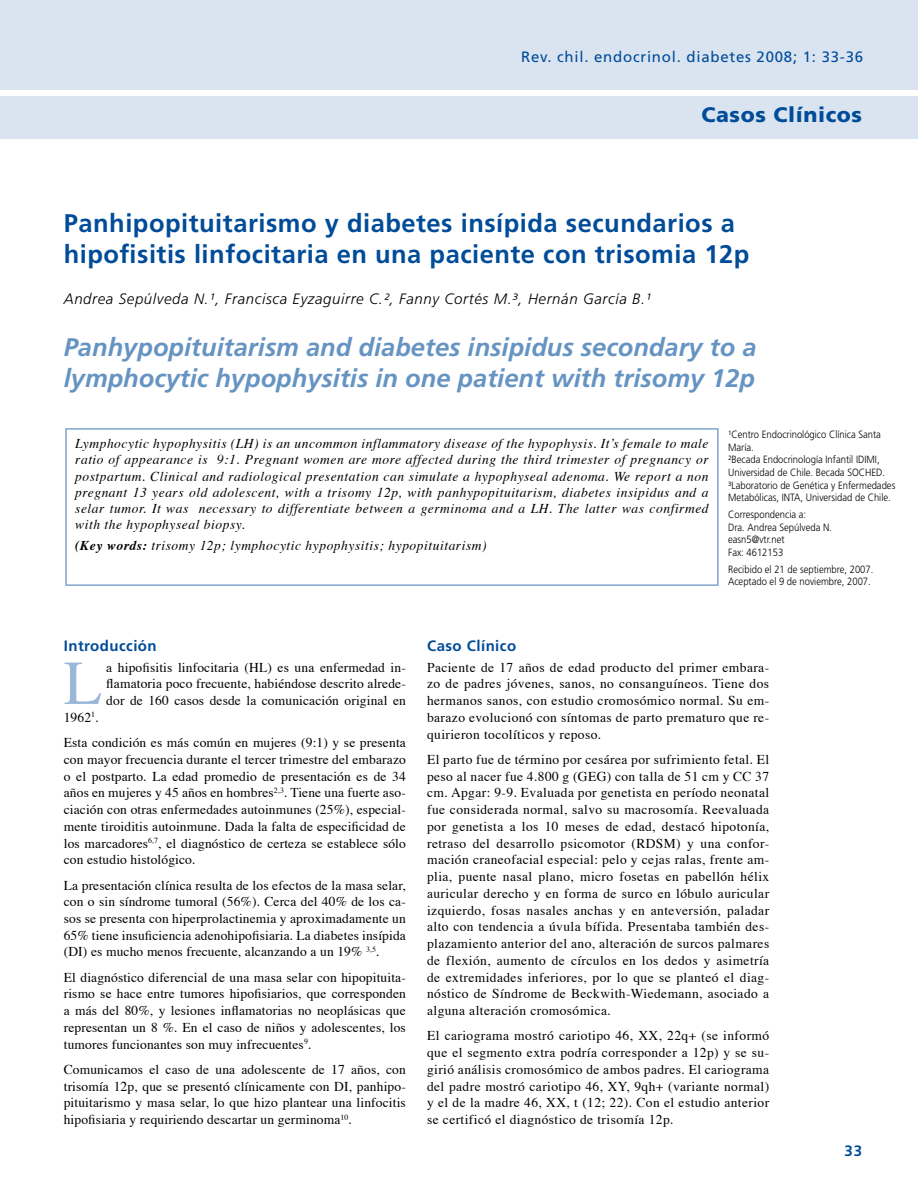
<style>
.page{position:relative;width:918px;height:1188px;background:#fff}
.page>*{position:absolute;margin:0;border:0;box-sizing:border-box;transform-origin:0 0}
.t1{font:62.4px "Times";color:#99b7d6}
.t2{font:italic 700 25.5px/30.6px "Frutiger";color:#6694c2}
.t3{font:700 25.5px/30.6px "Frutiger";letter-spacing:.02em;color:#004c99}
.t4{font:900 21px "Frutiger";letter-spacing:.03em;color:#004c99}
.t5{font:italic 300 15px "Frutiger";letter-spacing:.04em;color:#000}
.t6{font:15px "Frutiger";letter-spacing:.05em;color:#004c99}
.t7{font:700 15px "Frutiger";letter-spacing:.03em;color:#004c99}
.t8{font:13.5px/16.8px "Times";letter-spacing:.01em;color:#000;text-align:justify}
.t9{font:italic 13.5px/16.2px "Times";letter-spacing:.04em;color:#000;text-align:justify}
.t10{font:300 10.5px/12.6px "Frutiger";color:#000;scale:.9 1}
.s1{font-weight:700}
</style>
<div class="page">
<div style="left:0;top:96px;width:918px;height:42px;background:#d9e4f0"></div>
<div style="left:0;top:0;width:918px;height:90px;background:#d9e4f0"></div>
<div style="left:65px;top:428px;width:654px;height:158px;border:2px solid #80a5cc"></div>
<p class="t6" style="left:521px;top:48px;width:343px">Rev. chil. endocrinol. diabetes 2008; 1: 33-36</p>
<h3 class="t4" style="left:702px;top:102px;width:162px">Casos Clínicos</h3>
<h2 class="t3" style="left:64px;top:208px;width:687px">Panhipopituitarismo y diabetes insípida secundarios a hipofisitis linfocitaria en una paciente con trisomia 12p</h2>
<p class="t5" style="left:64px;top:290px;width:589px">Andrea Sepúlveda N.¹, Francisca Eyzaguirre C.², Fanny Cortés M.³, Hernán García B.¹</p>
<h2 class="t2" style="left:64px;top:332px;width:694px">Panhypopituitarism and diabetes insipidus secondary to a lymphocytic hypophysitis in one patient with trisomy 12p</h2>
<p class="t9" style="left:75px;top:435px;width:635px">Lymphocytic hypophysitis (LH) is an uncommon inflammatory disease of the hypophysis. It’s female to male ratio of appearance is 9:1. Pregnant women are more affected during the third trimester of pregnancy or postpartum. Clinical and radiological presentation can simulate a hypophyseal adenoma. We report a non pregnant 13 years old adolescent, with a trisomy 12p, with panhypopituitarism, diabetes insipidus and a selar tumor. It was necessary to differentiate between a germinoma and a LH. The latter was confirmed with the hypophyseal biopsy.</p>
<p class="t9" style="left:75px;top:536px;width:413px"><span class="s1">(Key words:</span> trisomy 12p; lymphocytic hypophysitis; hypopituitarism)</p>
<p class="t10" style="left:728px;top:428px;width:187px">¹Centro Endocrinológico Clínica Santa María.<br>²Becada Endocrinología Infantil IDIMI, Universidad de Chile. Becada SOCHED.<br>³Laboratorio de Genética y Enfermedades Metabólicas, INTA, Universidad de Chile.</p>
<p class="t10" style="left:728px;top:508px;width:117px">Correspondencia a:<br>Dra. Andrea Sepúlveda N. easn5@vtr.net<br>Fax: 4612153</p>
<p class="t10" style="left:728px;top:563px;width:163px">Recibido el 21 de septiembre, 2007.<br>Aceptado el 9 de noviembre, 2007.</p>
<p class="t7" style="left:64px;top:637px;width:94px">Introducción</p>
<h1 class="t1" style="left:64px;top:625px;width:40px">L</h1>
<p class="t8" style="left:106px;top:657px;width:301px">a hipofisitis linfocitaria (HL) es una enfermedad in&shy;flamatoria poco frecuente, habiéndose descrito alrede&shy;dor de 160 casos desde la comunicación original en</p>
<p class="t8" style="left:64px;top:703px;width:344px;line-height:25.2px">1962<sup>1</sup>.<br>Esta condición es más común en mujeres (9:1) y se presenta</p>
<p class="t8" style="left:64px;top:750px;width:344px">con mayor frecuencia durante el tercer trimestre del embarazo o el postparto. La edad promedio de presentación es de 34 años en mujeres y 45 años en hombres<sup>2,3</sup>. Tiene una fuerte aso&shy;ciación con otras enfermedades autoinmunes (25%), especial&shy;mente tiroiditis autoinmune. Dada la falta de especificidad de los marcadores<sup>6,7</sup>, el diagnóstico de certeza se establece sólo con estudio histológico.</p>
<p class="t8" style="left:64px;top:875px;width:344px">La presentación clínica resulta de los efectos de la masa selar, con o sin síndrome tumoral (56%). Cerca del 40% de los ca&shy;sos se presenta con hiperprolactinemia y aproximadamente un 65% tiene insuficiencia adenohipofisiaria. La diabetes insípida (DI) es mucho menos frecuente, alcanzando a un 19% <sup>3,5</sup>.</p>
<p class="t8" style="left:64px;top:968px;width:344px">El diagnóstico diferencial de una masa selar con hipopituita&shy;rismo se hace entre tumores hipofisiarios, que corresponden a más del 80%, y lesiones inflamatorias no neoplásicas que representan un 8 %. En el caso de niños y adolescentes, los tumores funcionantes son muy infrecuentes<sup>9</sup>.</p>
<p class="t8" style="left:64px;top:1060px;width:344px">Comunicamos el caso de una adolescente de 17 años, con trisomía 12p, que se presentó clínicamente con DI, panhipo&shy;pituitarismo y masa selar, lo que hizo plantear una linfocitis hipofisiaria y requiriendo descartar un germinoma<sup>10</sup>.</p>
<p class="t7" style="left:427px;top:637px;width:91px">Caso Clínico</p>
<p class="t8" style="left:427px;top:657px;width:344px">Paciente de 17 años de edad producto del primer embara&shy;zo de padres jóvenes, sanos, no consanguíneos. Tiene dos hermanos sanos, con estudio cromosómico normal. Su em&shy;barazo evolucionó con síntomas de parto prematuro que re&shy;quirieron tocolíticos y reposo.</p>
<p class="t8" style="left:427px;top:750px;width:344px">El parto fue de término por cesárea por sufrimiento fetal. El peso al nacer fue 4.800 g (GEG) con talla de 51 cm y CC 37 cm. Apgar: 9-9. Evaluada por genetista en período neonatal fue considerada normal, salvo su macrosomía. Reevaluada por genetista a los 10 meses de edad, destacó hipotonía, retraso del desarrollo psicomotor (RDSM) y una confor&shy;mación craneofacial especial: pelo y cejas ralas, frente am&shy;plia, puente nasal plano, micro fosetas en pabellón hélix auricular derecho y en forma de surco en lóbulo auricular izquierdo, fosas nasales anchas y en anteversión, paladar alto con tendencia a úvula bífida. Presentaba también des&shy;plazamiento anterior del ano, alteración de surcos palmares de flexión, aumento de círculos en los dedos y asimetría de extremidades inferiores, por lo que se planteó el diag&shy;nóstico de Síndrome de Beckwith-Wiedemann, asociado a alguna alteración cromosómica.</p>
<p class="t8" style="left:427px;top:1026px;width:344px">El cariograma mostró cariotipo 46, XX, 22q+ (se informó que el segmento extra podría corresponder a 12p) y se su&shy;girió análisis cromosómico de ambos padres. El cariograma del padre mostró cariotipo 46, XY, 9qh+ (variante normal) y el de la madre 46, XX, t (12; 22). Con el estudio anterior se certificó el diagnóstico de trisomía 12p.</p>
<p class="t7" style="left:845px;top:1142px;width:9px">33</p>
</div>
